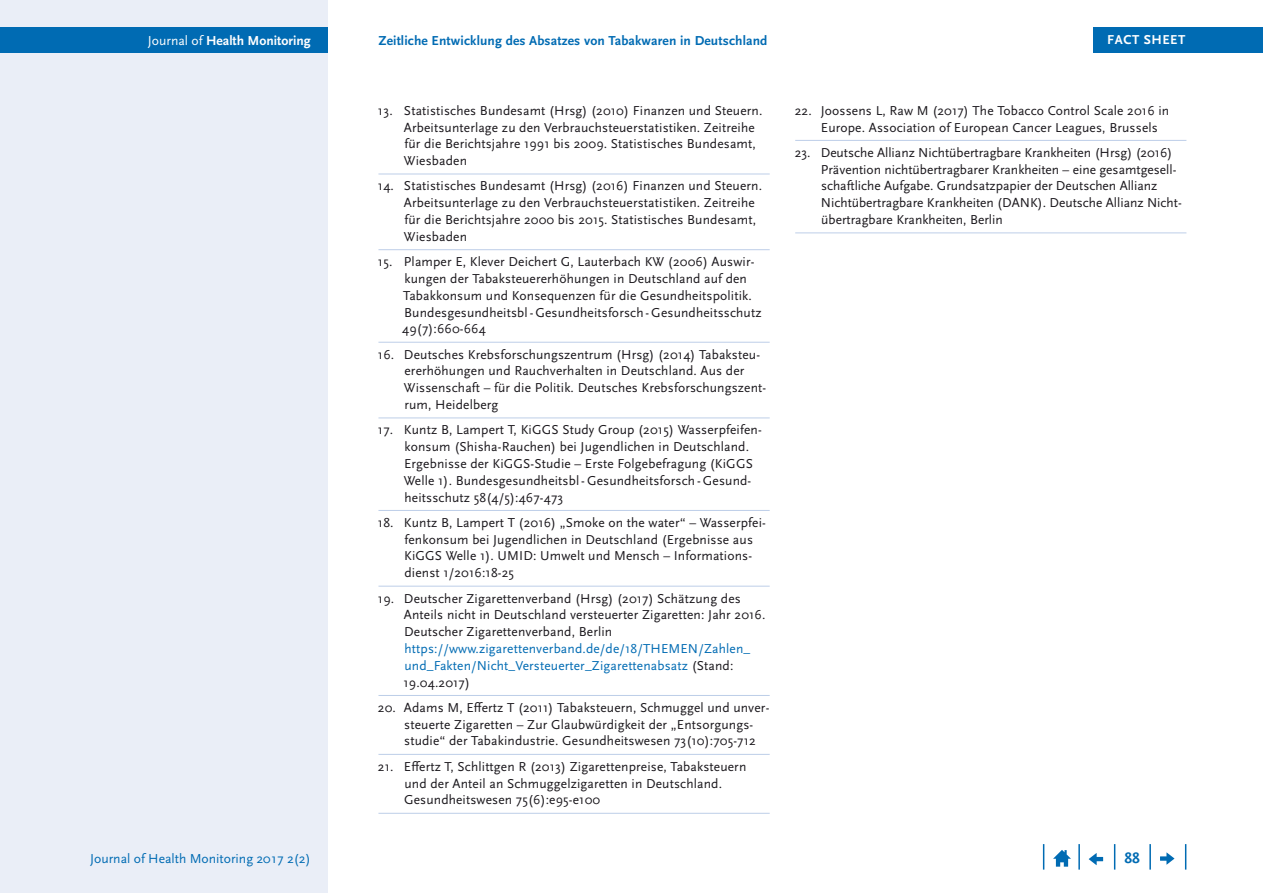
<style>
.page{position:relative;width:1263px;height:893px;background:#fff}
.page>*{position:absolute;margin:0;border:0;box-sizing:border-box;transform-origin:0 0}
.t1{font:700 15.75px "Scala Sans Pro";color:#006bb3}
.t2{font:700 13.65px "Scala Sans Pro";letter-spacing:.01em;color:#006bb3}
.t3{font:13.65px "Scala Sans Pro";color:#006bb3}
.t4{font:700 13.65px "Scala Sans Pro";color:#fff}
.Literaturverzeichnis{font:13.5px/16.8px "Scala Sans Pro";letter-spacing:.01em;color:#1a171c}
.t5{font:700 13.5px "Scala Sans Pro";letter-spacing:.04em;color:#fff}
.s1{font-weight:400}
.s2{color:#006bb3}
</style>
<div class="page">
<div style="left:0;top:0;width:327px;height:893px;background:#eaeef7"></div>
<div style="left:0;top:28px;width:327px;height:25px;background:#006bb3"></div>
<svg style="left:1185px;top:844px;width:1px;height:26px"></svg>
<hr style="left:1149px;top:844px;width:2px;height:26px;background:#006bb3">
<svg style="left:1114px;top:844px;width:1px;height:26px"></svg>
<hr style="left:1078px;top:844px;width:2px;height:26px;background:#006bb3">
<svg style="left:1043px;top:844px;width:1px;height:26px"></svg>
<svg style="left:1053px;top:850px;width:18px;height:17px"></svg>
<svg style="left:1089px;top:853px;width:14px;height:12px"></svg>
<svg style="left:1160px;top:852px;width:14px;height:13px"></svg>
<div style="left:1093px;top:28px;width:170px;height:25px;background:#006bb3"></div>
<hr style="left:378px;top:174px;width:392px;height:1px;background:#bdcee8">
<hr style="left:378px;top:249px;width:392px;height:1px;background:#bdcee8">
<hr style="left:378px;top:342px;width:392px;height:1px;background:#bdcee8">
<hr style="left:378px;top:418px;width:392px;height:1px;background:#bdcee8">
<hr style="left:378px;top:510px;width:392px;height:1px;background:#bdcee8">
<hr style="left:378px;top:586px;width:392px;height:1px;background:#bdcee8">
<hr style="left:378px;top:695px;width:392px;height:1px;background:#bdcee8">
<hr style="left:378px;top:754px;width:392px;height:1px;background:#bdcee8">
<hr style="left:378px;top:813px;width:392px;height:1px;background:#bdcee8">
<hr style="left:795px;top:140px;width:391px;height:1px;background:#bdcee8">
<hr style="left:795px;top:233px;width:391px;height:1px;background:#bdcee8">
<p class="t4" style="left:148px;top:33px;width:164px"><span class="s1">Journal of</span> Health Monitoring</p>
<p class="t2" style="left:378px;top:33px;width:390px">Zeitliche Entwicklung des Absatzes von Tabakwaren in Deutschland</p>
<p class="Literaturverzeichnis" style="left:404px;top:102px;width:360px;text-indent:-26px">13. Statistisches Bundesamt (Hrsg) (2010) Finanzen und Steuern.<br>Arbeitsunterlage zu den Verbrauchsteuerstatistiken. Zeitreihe für die Berichtsjahre 1991 bis 2009. Statistisches Bundesamt, Wiesbaden</p>
<p class="Literaturverzeichnis" style="left:404px;top:178px;width:360px;text-indent:-26px">14. Statistisches Bundesamt (Hrsg) (2016) Finanzen und Steuern.<br>Arbeitsunterlage zu den Verbrauchsteuerstatistiken. Zeitreihe für die Berichtsjahre 2000 bis 2015. Statistisches Bundesamt, Wiesbaden</p>
<p class="Literaturverzeichnis" style="left:402px;top:253px;width:361px;text-indent:-24px">15. Plamper E, Klever Deichert G, Lauterbach KW (2006) Auswir&shy;kungen der Tabaksteuererhöhungen in Deutschland auf den Tabakkonsum und Konsequenzen für die Gesundheitspolitik.<br>Bundesgesundheitsbl - Gesundheitsforsch - Gesundheitsschutz 49(7):660-664</p>
<p class="Literaturverzeichnis" style="left:404px;top:346px;width:364px;text-indent:-26px">16. Deutsches Krebsforschungszentrum (Hrsg) (2014) Tabaksteu&shy;ererhöhungen und Rauchverhalten in Deutschland. Aus der Wissenschaft – für die Politik. Deutsches Krebsforschungszent&shy;rum, Heidelberg</p>
<p class="Literaturverzeichnis" style="left:404px;top:421px;width:359px;text-indent:-26px">17. Kuntz B, Lampert T, KiGGS Study Group (2015) Wasserpfeifen&shy;konsum (Shisha-Rauchen) bei Jugendlichen in Deutschland.<br>Ergebnisse der KiGGS-Studie – Erste Folgebefragung (KiGGS Welle 1). Bundesgesundheitsbl - Gesundheitsforsch - Gesund&shy;heitsschutz 58(4/5):467-473</p>
<p class="Literaturverzeichnis" style="left:404px;top:514px;width:363px;text-indent:-26px">18. Kuntz B, Lampert T (2016) „Smoke on the water“ – Wasserpfei&shy;fenkonsum bei Jugendlichen in Deutschland (Ergebnisse aus KiGGS Welle 1). UMID: Umwelt und Mensch – Informations&shy;dienst 1/2016:18-25</p>
<p class="Literaturverzeichnis" style="left:403px;top:590px;width:363px;text-indent:-26px">19. Deutscher Zigarettenverband (Hrsg) (2017) Schätzung des Anteils nicht in Deutschland versteuerter Zigaretten: Jahr 2016.<br>Deutscher Zigarettenverband, Berlin <span class="s2">https://www.zigarettenverband.de/de/18/THEMEN/Zahlen_ und_Fakten/Nicht_Versteuerter_Zigarettenabsatz</span> (Stand:<br>19.04.2017)</p>
<p class="Literaturverzeichnis" style="left:404px;top:699px;width:367px;text-indent:-26px">20. Adams M, Effertz T (2011) Tabaksteuern, Schmuggel und unver&shy;steuerte Zigaretten – Zur Glaubwürdigkeit der „Entsorgungs&shy;studie“ der Tabakindustrie. Gesundheitswesen 73(10):705-712</p>
<p class="Literaturverzeichnis" style="left:404px;top:758px;width:344px;text-indent:-26px">21. Effertz T, Schlittgen R (2013) Zigarettenpreise, Tabaksteuern und der Anteil an Schmuggelzigaretten in Deutschland.<br>Gesundheitswesen 75(6):e95-e100</p>
<p class="t5" style="left:1107px;top:32px;width:80px">FACT SHEET</p>
<p class="Literaturverzeichnis" style="left:821px;top:102px;width:350px;text-indent:-26px">22. Joossens L, Raw M (2017) The Tobacco Control Scale 2016 in<br>Europe. Association of European Cancer Leagues, Brussels</p>
<p class="Literaturverzeichnis" style="left:821px;top:144px;width:361px;text-indent:-26px">23. Deutsche Allianz Nichtübertragbare Krankheiten (Hrsg) (2016)<br>Prävention nichtübertragbarer Krankheiten – eine gesamtgesell&shy;schaftliche Aufgabe. Grundsatzpapier der Deutschen Allianz Nichtübertragbare Krankheiten (DANK). Deutsche Allianz Nicht&shy;übertragbare Krankheiten, Berlin</p>
<p class="t3" style="left:90px;top:850px;width:222px">Journal of Health Monitoring 2017 2(2)</p>
<p class="t1" style="left:1124px;top:849px;width:17px">88</p>
</div>
